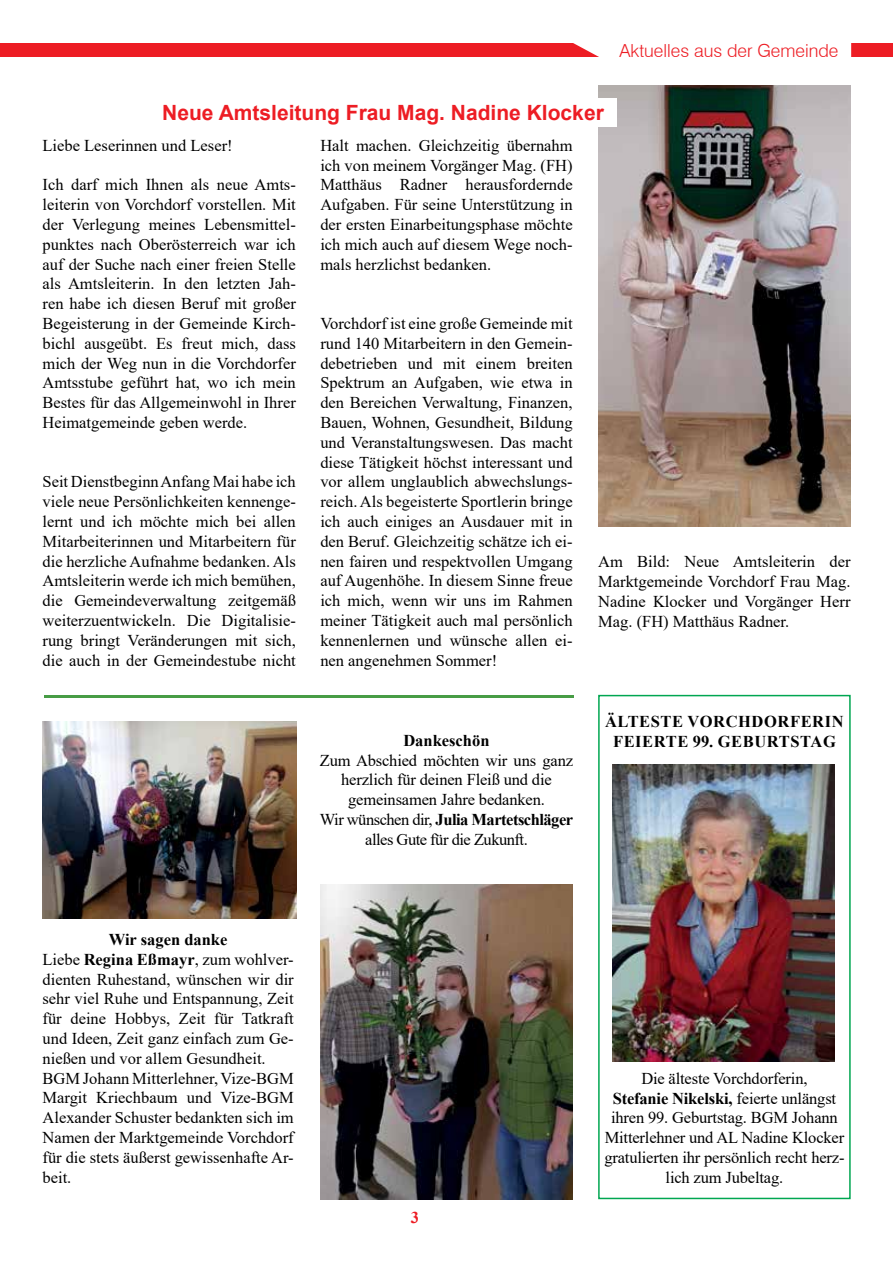
<style>
.page{position:relative;width:893px;height:1263px;background:#fff}
.page>*{position:absolute;margin:0;border:0;box-sizing:border-box;transform-origin:0 0}
.t1{font:700 21px "Arial";color:#ed1d24}
.t2{font:300 18px "Swiss 721 BT";color:#ed1d24}
.t3{font:16.5px/19.8px "Times New Roman";color:#000;text-align:justify}
.t4{font:700 16.5px/19.8px "Times New Roman";letter-spacing:.035em;color:#000}
.t5{font:700 16.5px "Times New Roman";color:#000}
.t6{font:700 16.5px "Times New Roman";color:#ed1d24}
.s1{font-weight:700}
</style>
<div class="page">
<div style="left:0;top:43px;width:893px;height:13px;background:#ed1d24"></div>
<div style="left:569px;top:43px;width:282px;height:14px;background:#fff"></div>
<div style="left:598px;top:695px;width:253px;height:504px;border:2px solid #00a651"></div>
<img style="left:598px;top:85px;width:252px;height:441px">
<div style="left:105px;top:98px;width:512px;height:29px;background:#fff"></div>
<hr style="left:44px;top:696px;width:530px;height:2px;background:#479c45">
<img style="left:43px;top:722px;width:253px;height:197px">
<img style="left:320px;top:884px;width:253px;height:315px">
<img style="left:613px;top:764px;width:221px;height:297px">
<p class="t2" style="left:619px;top:39px;width:220px">Aktuelles aus der Gemeinde</p>
<p class="t1" style="left:162px;top:98px;width:443px">Neue Amtsleitung Frau Mag. Nadine Klocker</p>
<p class="t3" style="left:43px;top:135px;width:192px">Liebe Leserinnen und Leser!</p>
<p class="t3" style="left:43px;top:174px;width:255px">Ich darf mich Ihnen als neue Amts&shy;leiterin von Vorchdorf vorstellen. Mit der Verlegung meines Lebensmittel&shy;punktes nach Oberösterreich war ich auf der Suche nach einer freien Stelle als Amtsleiterin. In den letzten Jah&shy;ren habe ich diesen Beruf mit großer Begeisterung in der Gemeinde Kirch&shy;bichl ausgeübt. Es freut mich, dass mich der Weg nun in die Vorchdorfer Amtsstube geführt hat, wo ich mein Bestes für das Allgemeinwohl in Ihrer Heimatgemeinde geben werde.</p>
<p class="t3" style="left:43px;top:471px;width:255px">Seit Dienstbeginn Anfang Mai habe ich viele neue Persönlichkeiten kennenge&shy;lernt und ich möchte mich bei allen Mitarbeiterinnen und Mitarbeitern für die herzliche Aufnahme bedanken. Als Amtsleiterin werde ich mich bemühen, die Gemeindeverwaltung zeitgemäß weiterzuentwickeln. Die Digitalisie&shy;rung bringt Veränderungen mit sich, die auch in der Gemeindestube nicht</p>
<p class="t3" style="left:320px;top:135px;width:254px">Halt machen. Gleichzeitig übernahm ich von meinem Vorgänger Mag. (FH)<br>Matthäus Radner herausfordernde Aufgaben. Für seine Unterstützung in der ersten Einarbeitungsphase möchte ich mich auch auf diesem Wege noch&shy;mals herzlichst bedanken.</p>
<p class="t3" style="left:320px;top:313px;width:254px">Vorchdorf ist eine große Gemeinde mit rund 140 Mitarbeitern in den Gemein&shy;debetrieben und mit einem breiten Spektrum an Aufgaben, wie etwa in den Bereichen Verwaltung, Finanzen, Bauen, Wohnen, Gesundheit, Bildung und Veranstaltungswesen. Das macht diese Tätigkeit höchst interessant und vor allem unglaublich abwechslungs&shy;reich. Als begeisterte Sportlerin bringe ich auch einiges an Ausdauer mit in den Beruf. Gleichzeitig schätze ich ei&shy;nen fairen und respektvollen Umgang auf Augenhöhe. In diesem Sinne freue ich mich, wenn wir uns im Rahmen meiner Tätigkeit auch mal persönlich kennenlernen und wünsche allen ei&shy;nen angenehmen Sommer!</p>
<p class="t5" style="left:403px;top:728px;width:88px">Dankeschön</p>
<p class="t3" style="left:320px;top:750px;width:255px;text-align:center">Zum Abschied möchten wir uns ganz herzlich für deinen Fleiß und die gemeinsamen Jahre bedanken.<br>Wir wünschen dir, <span class="s1">Julia Martetschläger </span>alles Gute für die Zukunft.</p>
<p class="t3" style="left:598px;top:551px;width:254px">Am Bild: Neue Amtsleiterin der Marktgemeinde Vorchdorf Frau Mag.<br>Nadine Klocker und Vorgänger Herr Mag. (FH) Matthäus Radner.</p>
<p class="t4" style="left:613px;top:711px;width:200px;text-indent:-8px">Ältes te Vorchdorferin feier</p>
<p class="t4" style="left:666px;top:731px;width:79px">te 99. Gebur</p>
<p class="t4" style="left:779px;top:731px;width:54px">tstag</p>
<p class="t3" style="left:43px;top:929px;width:253px;text-align:left;text-indent:66px"><span class="s1">Wir sagen danke<br></span>Liebe <span class="s1">Regina Eßmayr</span>, zum wohlver&shy;dienten Ruhestand, wünschen wir dir sehr viel Ruhe und Entspannung, Zeit für deine Hobbys, Zeit für Tatkraft und Ideen, Zeit ganz einfach zum Ge&shy;nießen und vor allem Gesundheit.<br>BGM Johann Mitterlehner, Vize-BGM<br>Margit Kriechbaum und Vize-BGM<br>Alexander Schuster bedankten sich im<br>Namen der Marktgemeinde Vorchdorf für die stets äußerst gewissenhafte Ar&shy;beit.</p>
<p class="t6" style="left:411px;top:1206px;width:10px">3</p>
<p class="t3" style="left:604px;top:1068px;width:242px;text-align:center">Die älteste Vorchdorferin,<br><span class="s1">Stefanie Nikelski,</span> feierte unlängst ihren 99. Geburtstag. BGM Johann<br>Mitterlehner und AL Nadine Klocker gratulierten ihr persönlich recht herz&shy;lich zum Jubeltag.</p>
</div>
